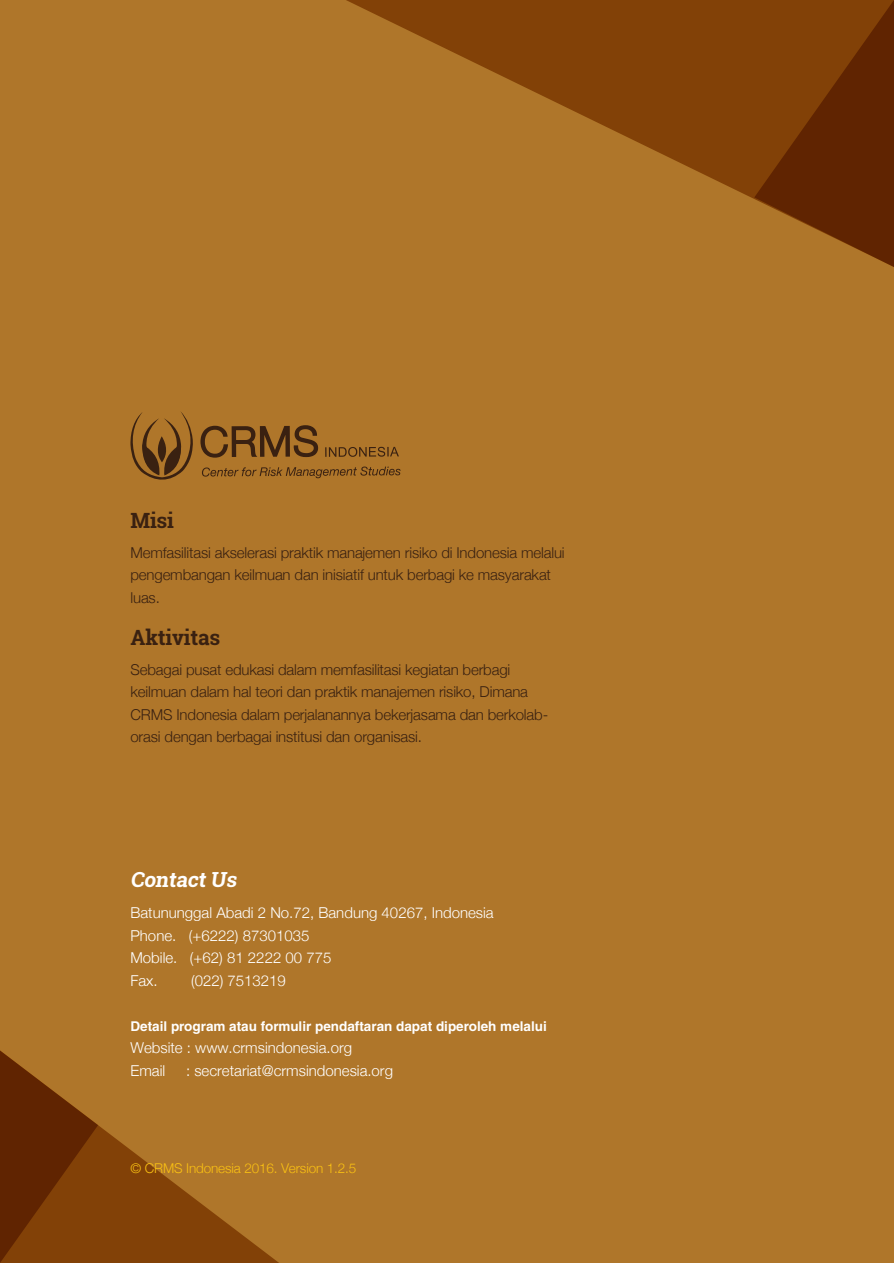
<style>
.page{position:relative;width:894px;height:1263px;background:#fff}
.page>*{position:absolute;margin:0;border:0;box-sizing:border-box;transform-origin:0 0}
.t1{font:700 21px "Roboto Slab";letter-spacing:-.01em;color:#3a2111}
.t2{font:700 20.85px "Roboto Slab";color:#fff}
.t3{font:300 15px/22.5px "Helvetica Neue";letter-spacing:-.01em;color:#3a2111}
.t4{font:300 15px/22.5px "Helvetica Neue";color:#fff}
.t5{font:700 13.5px "Helvetica";color:#fff}
.t6{font:300 13.5px "Helvetica Neue";letter-spacing:-.01em;color:#f9c013}
</style>
<div class="page">
<div style="left:0;top:0;width:893px;height:1263px;background:#af762a"></div>
<svg style="left:200px;top:425px;width:118px;height:33px"></svg>
<svg style="left:325px;top:447px;width:74px;height:10px"></svg>
<svg style="left:130px;top:412px;width:63px;height:68px"></svg>
<svg style="left:202px;top:467px;width:198px;height:11px"></svg>
<img style="left:893px;top:0;width:1px;height:267px">
<svg style="left:346px;top:0;width:408px;height:199px"></svg>
<svg style="left:754px;top:0;width:139px;height:267px;background:#763908"></svg>
<svg style="left:98px;top:1125px;width:181px;height:138px"></svg>
<svg style="left:0;top:1050px;width:98px;height:213px"></svg>
<h1 class="t1" style="left:130px;top:506px;width:45px">Misi</h1>
<p class="t3" style="left:130px;top:541px;width:435px">Memfasilitasi akselerasi praktik manajemen risiko di Indonesia melalui pengembangan keilmuan dan inisiatif untuk berbagi ke masyarakat luas.</p>
<h1 class="t1" style="left:130px;top:623px;width:91px">Aktivitas</h1>
<p class="t3" style="left:130px;top:658px;width:419px">Sebagai pusat edukasi dalam memfasilitasi kegiatan berbagi keilmuan dalam hal teori dan praktik manajemen risiko, Dimana CRMS Indonesia dalam perjalanannya bekerjasama dan berkolab&shy;orasi dengan berbagai institusi dan organisasi.</p>
<h2 class="t2" style="left:130px;top:865px;width:111px">ContactUs</h2>
<p class="t4" style="left:130px;top:901px;width:364px">Batununggal Abadi 2 No.72, Bandung 40267, Indonesia<br>Phone. (+6222) 87301035<br>Mobile. (+62) 81 2222 00 775<br>Fax.</p>
<p class="t4" style="left:191px;top:969px;width:96px">(022) 7513219</p>
<p class="t5" style="left:130px;top:1018px;width:418px">Detail program atau formulir pendaftaran dapat diperoleh melalui</p>
<p class="t4" style="left:130px;top:1036px;width:223px">Website : www.crmsindonesia.org<br>Email</p>
<p class="t4" style="left:186px;top:1059px;width:208px">: secretariat@crmsindonesia.org</p>
<p class="t6" style="left:130px;top:1160px;width:227px">© CRMS Indonesia 2016. Version 1.2.5</p>
</div>
